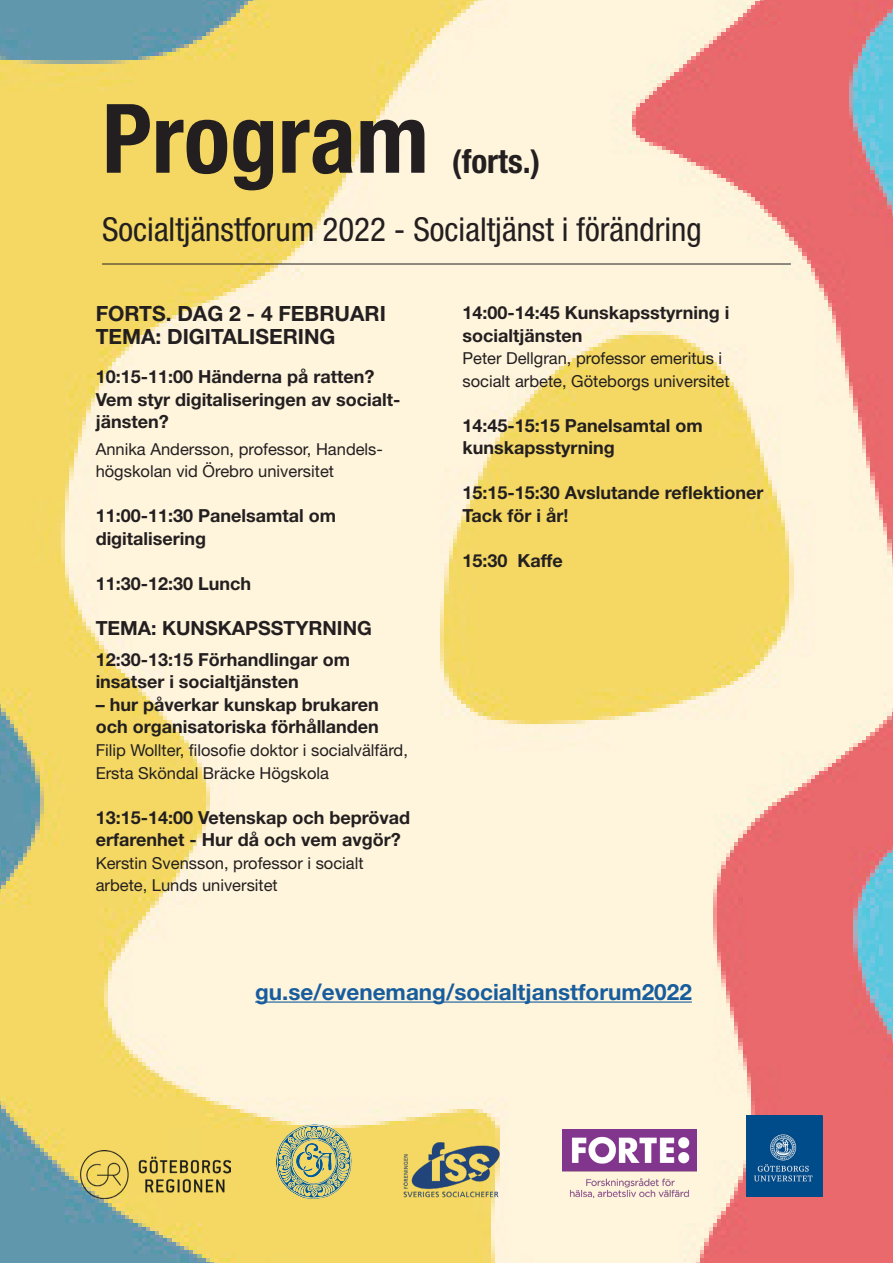
<style>
.page{position:relative;width:893px;height:1263px;background:#fff}
.page>*{position:absolute;margin:0;border:0;box-sizing:border-box;transform-origin:0 0}
.Huvudrubrik_Helvetic{font:700 condensed 96px "Helvetica Neue LT Pro";color:#231f20}
.Mellanrubrik_mindre{font:condensed 33px "Helvetica Neue LT Pro";color:#231f20}
.Huvudrubrik_Helvetic-2{font:700 condensed 33px "Helvetica Neue LT Pro";color:#231f20}
.Mellanrubrik_mindre-2{font:700 22.5px "Helvetica Neue LT Pro";color:#175d9e}
.Rubrik_2{font:700 21px/22.5px "Helvetica Neue LT Pro";color:#231f20}
.Mellanrubrik_mindre-3{font:700 19.5px "Helvetica Neue LT Pro";color:#231f20}
.Mellanrubrik_mindre-4{font:700 18px/22.5px "Helvetica Neue LT Pro";color:#231f20}
.Rubrik_2-2{font:700 18px/22.5px "Helvetica Neue LT Pro";color:#231f20}
.Brödtext_Helvetica_m{font:700 18px/22.5px "Helvetica Neue LT Pro";color:#231f20}
.Mellanrubrik_mindre-5{font:16.5px/22.5px "Helvetica Neue LT Pro";color:#231f20}
.Rubrik_2-3{font:16.5px/22.5px "Helvetica Neue LT Pro";color:#231f20}
</style>
<div class="page">
<img style="left:0;top:0;width:893px;height:1263px">
<hr style="left:102px;top:264px;width:689px;height:1px;background:#231f20">
<hr style="left:255px;top:1001px;width:437px;height:1px;background:#175d9e">
<img style="left:276px;top:1124px;width:75px;height:75px">
<img style="left:746px;top:1115px;width:76px;height:81px">
<img style="left:81px;top:1150px;width:149px;height:48px">
<img style="left:394px;top:1125px;width:115px;height:88px">
<img style="left:562px;top:1129px;width:134px;height:68px">
<p class="Huvudrubrik_Helvetic" style="left:102px;top:81px;width:328px">Program</p>
<p class="Huvudrubrik_Helvetic-2" style="left:452px;top:141px;width:90px">(forts.)</p>
<p class="Mellanrubrik_mindre" style="left:102px;top:210px;width:601px">Socialtjänstforum 2022 - Socialtjänst i förändring</p>
<p class="Rubrik_2" style="left:96px;top:302px;width:292px">FORTS. DAG 2 - 4 FEBRUARI<br>TEMA: DIGITALISERING</p>
<p class="Rubrik_2-2" style="left:96px;top:365px;width:306px">10:15-11:00 Händerna på ratten?<br>Vem styr digitaliseringen av socialt&shy;jänsten?</p>
<p class="Rubrik_2-3" style="left:96px;top:437px;width:289px">Annika Andersson, professor, Handels&shy;högskolan vid Örebro universitet</p>
<p class="Brödtext_Helvetica_m" style="left:96px;top:504px;width:242px">11:00-11:30 Panelsamtal om digitalisering</p>
<p class="Mellanrubrik_mindre-4" style="left:96px;top:572px;width:157px">11:30-12:30 Lunch</p>
<p class="Mellanrubrik_mindre-3" style="left:96px;top:616px;width:278px">TEMA: KUNSKAPSSTYRNING</p>
<p class="Mellanrubrik_mindre-4" style="left:96px;top:648px;width:256px">12:30-13:15 Förhandlingar om insatser i socialtjänsten</p>
<p class="Mellanrubrik_mindre-4" style="left:96px;top:693px;width:285px">– hur påverkar kunskap brukaren och organisatoriska förhållanden</p>
<p class="Mellanrubrik_mindre-5" style="left:96px;top:738px;width:314px">Filip Wollter, filosofie doktor i socialvälfärd,<br>Ersta Sköndal Bräcke Högskola</p>
<p class="Mellanrubrik_mindre-4" style="left:96px;top:805px;width:316px">13:15-14:00 Vetenskap och beprövad erfarenhet - Hur då och vem avgör?</p>
<p class="Mellanrubrik_mindre-5" style="left:96px;top:851px;width:269px">Kerstin Svensson, professor i socialt arbete, Lunds universitet</p>
<p class="Mellanrubrik_mindre-4" style="left:462px;top:301px;width:269px">14:00-14:45 Kunskapsstyrning i socialtjänsten</p>
<p class="Mellanrubrik_mindre-5" style="left:462px;top:346px;width:269px">Peter Dellgran, professor emeritus i socialt arbete, Göteborgs universitet</p>
<p class="Mellanrubrik_mindre-4" style="left:462px;top:413px;width:242px">14:45-15:15 Panelsamtal om kunskapsstyrning</p>
<p class="Mellanrubrik_mindre-4" style="left:462px;top:481px;width:303px">15:15-15:30 Avslutande reflektioner</p>
<p class="Mellanrubrik_mindre-4" style="left:462px;top:503px;width:107px">Tack för i år!</p>
<p class="Mellanrubrik_mindre-4" style="left:462px;top:548px;width:102px">15:30 Kaffe</p>
<p class="Mellanrubrik_mindre-2" style="left:255px;top:977px;width:438px">gu.se/evenemang/socialtjanstforum2022</p>
</div>
